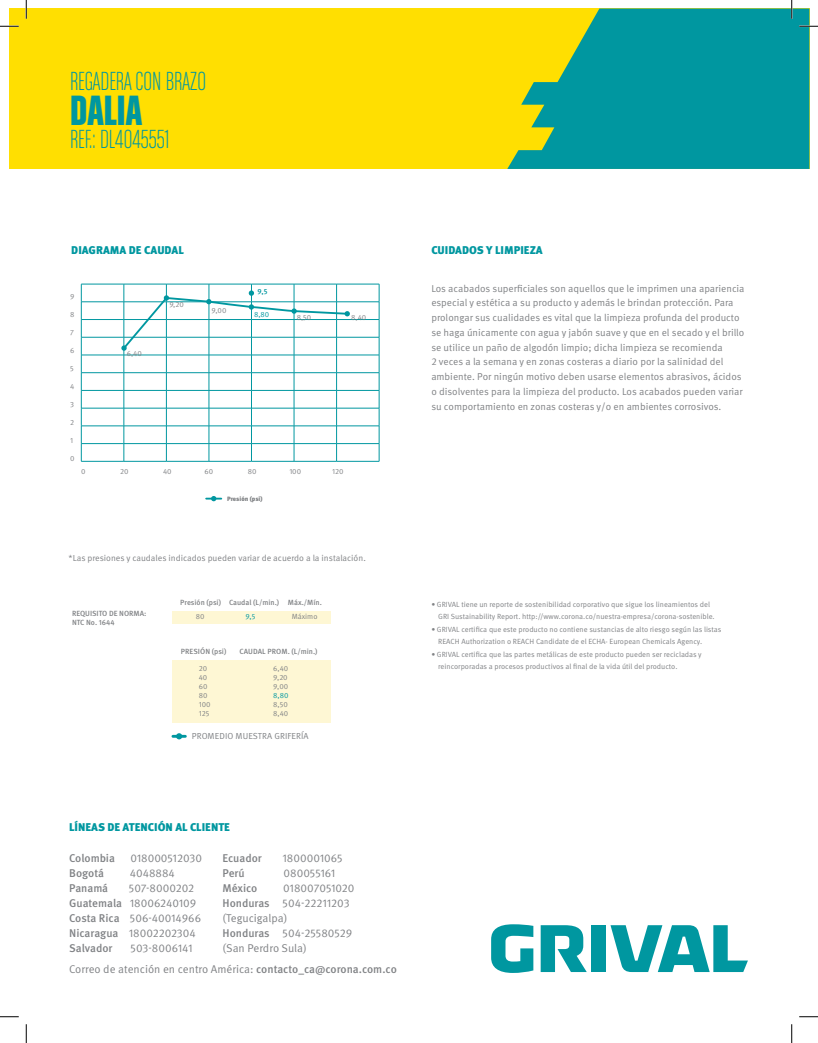
<style>
.page{position:relative;width:818px;height:1043px;background:#fff}
.page>*{position:absolute;margin:0;border:0;box-sizing:border-box;transform-origin:0 0}
.t1{font:45px "Chalet Comprime Hong Kong Sixty";color:#0097a0}
.t2{font:27.75px "Chalet Comprime Milan Eighty";color:#0097a0}
.t3{font:11.25px "Meta Pro Norm";color:#808285}
.t4{font:900 11.25px "Meta Pro";color:#0097a0}
.t5{font:500 11.25px "Meta Pro";color:#808285}
.t6{font:10px/14.8px "Meta Pro Norm";color:#808285}
.t7{font:8.75px "Meta Pro Norm";color:#808285}
.t8{font:7.5px "Meta Pro Norm";color:#808285}
.t9{font:500 7.5px "Meta Pro";color:#808285}
.t10{font:7.5px "Meta Pro Norm";color:#0097a0}
.t11{font:500 7.5px "Meta Pro";color:#0097a0}
.t12{font:900 6.25px "Meta Pro";letter-spacing:-.005em;color:#808285}
.s1{font-family:"Meta Pro";font-weight:500}
</style>
<div class="page">
<svg style="left:540px;top:925px;width:46px;height:47px"></svg>
<div style="left:591px;top:925px;width:15px;height:47px;background:#0097a0"></div>
<svg style="left:491px;top:924px;width:42px;height:48px"></svg>
<svg style="left:610px;top:925px;width:137px;height:47px"></svg>
<div style="left:9px;top:9px;width:800px;height:160px;background:#ffdf01"></div>
<svg style="left:507px;top:9px;width:302px;height:160px;fill:#0097a0"></svg>
<div style="left:172px;top:611px;width:158px;height:12px;background:#fef7d4"></div>
<div style="left:172px;top:660px;width:158px;height:62px;background:#fef7d4"></div>
<svg style="left:173px;top:733px;width:12px;height:6px"></svg>
<hr style="left:81px;top:284px;width:43px;height:1px;background:#0097a0">
<hr style="left:336px;top:284px;width:43px;height:1px;background:#0097a0">
<hr style="left:81px;top:301px;width:43px;height:1px;background:#0097a0">
<hr style="left:336px;top:301px;width:43px;height:1px;background:#0097a0">
<hr style="left:81px;top:319px;width:43px;height:1px;background:#0097a0">
<hr style="left:336px;top:319px;width:43px;height:1px;background:#0097a0">
<hr style="left:81px;top:337px;width:43px;height:1px;background:#0097a0">
<hr style="left:336px;top:337px;width:43px;height:1px;background:#0097a0">
<hr style="left:81px;top:355px;width:43px;height:1px;background:#0097a0">
<hr style="left:336px;top:355px;width:43px;height:1px;background:#0097a0">
<hr style="left:81px;top:372px;width:43px;height:1px;background:#0097a0">
<hr style="left:336px;top:372px;width:43px;height:1px;background:#0097a0">
<hr style="left:81px;top:390px;width:43px;height:1px;background:#0097a0">
<hr style="left:336px;top:390px;width:43px;height:1px;background:#0097a0">
<hr style="left:81px;top:408px;width:43px;height:1px;background:#0097a0">
<hr style="left:336px;top:408px;width:43px;height:1px;background:#0097a0">
<hr style="left:81px;top:425px;width:43px;height:1px;background:#0097a0">
<hr style="left:336px;top:425px;width:43px;height:1px;background:#0097a0">
<hr style="left:81px;top:443px;width:43px;height:1px;background:#0097a0">
<svg style="left:81px;top:284px;width:1px;height:177px"></svg>
<hr style="left:336px;top:443px;width:43px;height:1px;background:#0097a0">
<svg style="left:379px;top:284px;width:1px;height:177px"></svg>
<hr style="left:81px;top:461px;width:43px;height:1px;background:#0097a0">
<hr style="left:124px;top:461px;width:42px;height:1px;background:#0097a0">
<hr style="left:166px;top:461px;width:43px;height:1px;background:#0097a0">
<hr style="left:209px;top:461px;width:42px;height:1px;background:#0097a0">
<hr style="left:251px;top:461px;width:43px;height:1px;background:#0097a0">
<hr style="left:294px;top:461px;width:42px;height:1px;background:#0097a0">
<hr style="left:336px;top:461px;width:43px;height:1px;background:#0097a0">
<svg style="left:206px;top:496px;width:15px;height:5px"></svg>
<svg style="left:121px;top:284px;width:229px;height:177px"></svg>
<svg style="left:0;top:25px;width:19px;height:2px"></svg>
<svg style="left:799px;top:25px;width:19px;height:2px"></svg>
<svg style="left:0;top:1016px;width:19px;height:1px"></svg>
<svg style="left:799px;top:1016px;width:19px;height:1px"></svg>
<svg style="left:25px;top:0;width:2px;height:19px"></svg>
<svg style="left:25px;top:1024px;width:2px;height:18px"></svg>
<svg style="left:790px;top:0;width:2px;height:19px"></svg>
<svg style="left:791px;top:1024px;width:1px;height:18px"></svg>
<p class="t2" style="left:70px;top:66px;width:138px">REGADERA CON BRAZO</p>
<p class="t1" style="left:70px;top:84px;width:73px">DALIA</p>
<p class="t2" style="left:70px;top:124px;width:101px">REF.: DL4045551</p>
<p class="t4" style="left:71px;top:241px;width:114px">DIAGRAMA DE CAUDAL</p>
<p class="t4" style="left:431px;top:241px;width:113px">CUIDADOS Y LIMPIEZA</p>
<p class="t8" style="left:70px;top:290px;width:6px">9</p>
<p class="t8" style="left:70px;top:308px;width:6px">8</p>
<p class="t8" style="left:70px;top:326px;width:5px">7</p>
<p class="t8" style="left:70px;top:344px;width:6px">6</p>
<p class="t8" style="left:70px;top:362px;width:5px">5</p>
<p class="t8" style="left:70px;top:380px;width:6px">4</p>
<p class="t8" style="left:70px;top:398px;width:5px">3</p>
<p class="t8" style="left:70px;top:416px;width:5px">2</p>
<p class="t8" style="left:70px;top:434px;width:4px">1</p>
<p class="t8" style="left:70px;top:452px;width:6px">0</p>
<p class="t8" style="left:127px;top:348px;width:17px">6,40</p>
<p class="t8" style="left:169px;top:299px;width:16px">9,20</p>
<p class="t8" style="left:211px;top:305px;width:16px">9,00</p>
<p class="t11" style="left:257px;top:286px;width:11px">9,5</p>
<p class="t10" style="left:254px;top:308px;width:17px">8,80</p>
<p class="t8" style="left:297px;top:311px;width:16px">8,50</p>
<p class="t8" style="left:351px;top:311px;width:17px">8,40</p>
<p class="t8" style="left:81px;top:466px;width:6px">0</p>
<p class="t8" style="left:120px;top:466px;width:10px">20</p>
<p class="t8" style="left:163px;top:466px;width:10px">40</p>
<p class="t8" style="left:204px;top:466px;width:10px">60</p>
<p class="t8" style="left:248px;top:466px;width:10px">80</p>
<p class="t8" style="left:289px;top:466px;width:13px">100</p>
<p class="t8" style="left:332px;top:466px;width:13px">120</p>
<p class="t12" style="left:227px;top:493px;width:37px">Presión (psi)</p>
<p class="t7" style="left:69px;top:552px;width:299px">*Las presiones y caudales indicados pueden variar de acuerdo a la instalación.</p>
<p class="t9" style="left:72px;top:607px;width:76px">REQUISITO DE NORMA:</p>
<p class="t9" style="left:72px;top:616px;width:44px">NTC No. 1644</p>
<p class="t9" style="left:180px;top:596px;width:42px">Presión (psi)</p>
<p class="t9" style="left:229px;top:596px;width:52px">Caudal (L/min.)</p>
<p class="t9" style="left:288px;top:596px;width:35px">Máx./Mín.</p>
<p class="t8" style="left:196px;top:611px;width:10px">80</p>
<p class="t10" style="left:245px;top:611px;width:11px">9,5</p>
<p class="t8" style="left:292px;top:611px;width:27px">Máximo</p>
<p class="t9" style="left:181px;top:645px;width:47px">PRESIÓN (psi)</p>
<p class="t9" style="left:239px;top:645px;width:80px">CAUDAL PROM. (L/min.)</p>
<p class="t8" style="left:199px;top:662px;width:10px">20</p>
<p class="t8" style="left:199px;top:671px;width:10px">40</p>
<p class="t8" style="left:199px;top:680px;width:10px">60</p>
<p class="t8" style="left:199px;top:689px;width:10px">80</p>
<p class="t8" style="left:199px;top:698px;width:13px">100</p>
<p class="t8" style="left:199px;top:707px;width:12px">125</p>
<p class="t8" style="left:273px;top:662px;width:17px">6,40</p>
<p class="t8" style="left:273px;top:671px;width:16px">9,20</p>
<p class="t8" style="left:273px;top:680px;width:16px">9,00</p>
<p class="t10" style="left:273px;top:689px;width:17px">8,80</p>
<p class="t8" style="left:273px;top:698px;width:16px">8,50</p>
<p class="t8" style="left:273px;top:707px;width:17px">8,40</p>
<p class="t7" style="left:192px;top:729px;width:118px">PROMEDIO MUESTRA GRIFERÍA</p>
<p class="t4" style="left:69px;top:818px;width:162px">LÍNEAS DE ATENCIÓN AL CLIENTE</p>
<p class="t5" style="left:69px;top:849px;width:47px">Colombia</p>
<p class="t3" style="left:130px;top:849px;width:73px">018000512030</p>
<p class="t5" style="left:69px;top:864px;width:36px">Bogotá</p>
<p class="t3" style="left:130px;top:864px;width:46px">4048884</p>
<p class="t5" style="left:69px;top:879px;width:41px">Panamá</p>
<p class="t3" style="left:129px;top:879px;width:67px">507-8000202</p>
<p class="t3" style="left:69px;top:894px;width:128px"><span class="s1">Guatemala</span> 18006240109</p>
<p class="t3" style="left:69px;top:909px;width:133px"><span class="s1">Costa Rica</span> 506-40014966</p>
<p class="t3" style="left:69px;top:924px;width:128px"><span class="s1">Nicaragua</span> 18002202304</p>
<p class="t5" style="left:69px;top:939px;width:45px">Salvador</p>
<p class="t3" style="left:131px;top:939px;width:63px">503-8006141</p>
<p class="t5" style="left:222px;top:849px;width:41px">Ecuador</p>
<p class="t3" style="left:282px;top:849px;width:62px">1800001065</p>
<p class="t5" style="left:222px;top:864px;width:24px">Perú</p>
<p class="t3" style="left:283px;top:864px;width:53px">080055161</p>
<p class="t5" style="left:222px;top:879px;width:36px">México</p>
<p class="t3" style="left:283px;top:879px;width:73px">018007051020</p>
<p class="t3" style="left:222px;top:894px;width:129px"><span class="s1">Honduras</span> 504-22211203</p>
<p class="t3" style="left:222px;top:909px;width:67px">(Tegucigalpa)</p>
<p class="t3" style="left:222px;top:924px;width:131px"><span class="s1">Honduras</span> 504-25580529</p>
<p class="t3" style="left:222px;top:939px;width:86px">(San Perdro Sula)</p>
<p class="t3" style="left:69px;top:960px;width:329px">Correo de atención en centro América: <span class="s1">contacto_ca@corona.com.co</span></p>
<p class="t6" style="left:431px;top:280px;width:315px">Los acabados superficiales son aquellos que le imprimen una apariencia especial y estética a su producto y además le brindan protección. Para prolongar sus cualidades es vital que la limpieza profunda del producto se haga únicamente con agua y jabón suave y que en el secado y el brillo se utilice un paño de algodón limpio; dicha limpieza se recomienda<br>2 veces a la semana y en zonas costeras a diario por la salinidad del ambiente. Por ningún motivo deben usarse elementos abrasivos, ácidos o disolventes para la limpieza del producto. Los acabados pueden variar su comportamiento en zonas costeras y/o en ambientes corrosivos.</p>
<p class="t8" style="left:431px;top:598px;width:280px">• GRIVAL tiene un reporte de sostenibilidad corporativo que sigue los lineamientos del</p>
<p class="t8" style="left:438px;top:611px;width:278px">GRI Sustainability Report. http://www.corona.co/nuestra-empresa/corona-sostenible.</p>
<p class="t8" style="left:431px;top:623px;width:291px">• GRIVAL certifica que este producto no contiene sustancias de alto riesgo según las listas</p>
<p class="t8" style="left:438px;top:636px;width:265px">REACH Authorization o REACH Candidate de el ECHA- European Chemicals Agency.</p>
<p class="t8" style="left:431px;top:648px;width:272px">• GRIVAL certifica que las partes metálicas de este producto pueden ser recicladas y</p>
<p class="t8" style="left:438px;top:661px;width:241px">reincorporadas a procesos productivos al final de la vida útil del producto.</p>
</div>
